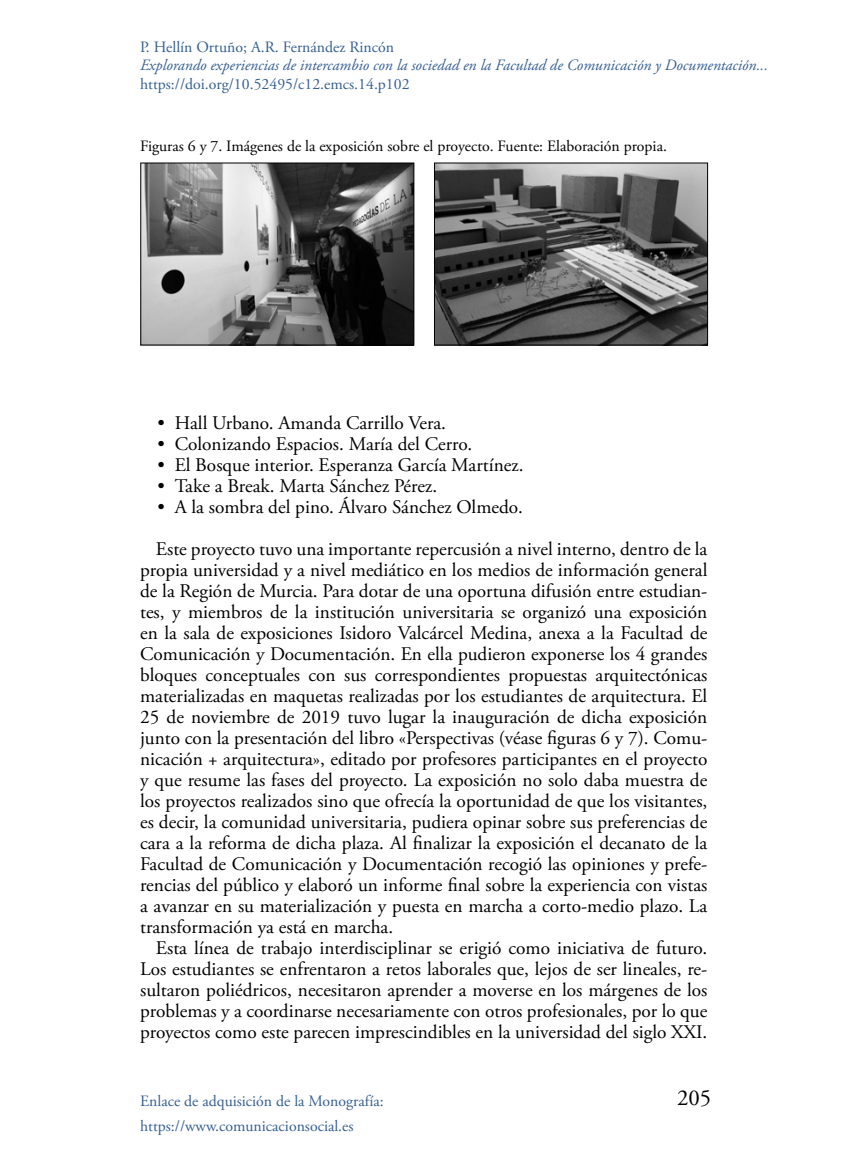
<style>
.page{position:relative;width:844px;height:1166px;background:#fff}
.page>*{position:absolute;margin:0;border:0;box-sizing:border-box;transform-origin:0 0}
.t1{font:22.75px "Adobe Garamond Pro";color:#000}
.p_postgrafico{font:19.25px/21px "Adobe Garamond Pro";color:#000;text-align:justify}
.body{font:19.25px/21px "Adobe Garamond Pro";color:#000;text-align:justify}
.Lista_puntos{font:19.25px "Adobe Garamond Pro";color:#000}
.t2{font:15.75px/25.2px "Adobe Garamond Pro";color:#365f91}
.t3{font:italic 15.75px "Adobe Garamond Pro";color:#365f91}
.Pie_Ilustracion{font:15.75px "Adobe Garamond Pro";color:#000}
</style>
<div class="page">
<img style="left:142px;top:165px;width:270px;height:178px">
<div style="left:140px;top:163px;width:274px;height:182px;border:1px solid #000"></div>
<img style="left:436px;top:165px;width:269px;height:178px">
<div style="left:434px;top:163px;width:273px;height:182px;border:1px solid #000"></div>
<p class="t2" style="left:140px;top:35px;width:255px">P. Hellín Ortuño; A.R. Fernández Rincón</p>
<p class="t3" style="left:140px;top:56px;width:629px">Explorando experiencias de intercambio con la sociedad en la Facultad de Comunicación y Documentación...</p>
<p class="t2" style="left:140px;top:72px;width:271px">https://doi.org/10.52495/c12.emcs.14.p102</p>
<p class="Pie_Ilustracion" style="left:140px;top:137px;width:528px">Figuras 6 y 7. Imágenes de la exposición sobre el proyecto. Fuente: Elaboración propia.</p>
<p class="Lista_puntos" style="left:158px;top:411px;width:290px">• Hall Urbano. Amanda Carrillo Vera.</p>
<p class="Lista_puntos" style="left:158px;top:432px;width:316px">• Colonizando Espacios. María del Cerro.</p>
<p class="Lista_puntos" style="left:158px;top:453px;width:367px">• El Bosque interior. Esperanza García Martínez.</p>
<p class="Lista_puntos" style="left:158px;top:474px;width:281px">• Take a Break. Marta Sánchez Pérez.</p>
<p class="Lista_puntos" style="left:158px;top:495px;width:366px">• A la sombra del pino. Álvaro Sánchez Olmedo.</p>
<p class="p_postgrafico" style="left:140px;top:539px;width:569px;text-indent:16px">Este proyecto tuvo una importante repercusión a nivel interno, dentro de la propia universidad y a nivel mediático en los medios de información general de la Región de Murcia. Para dotar de una oportuna difusión entre estudian&shy;tes, y miembros de la institución universitaria se organizó una exposición en la sala de exposiciones Isidoro Valcárcel Medina, anexa a la Facultad de Comunicación y Documentación. En ella pudieron exponerse los 4 grandes bloques conceptuales con sus correspondientes propuestas arquitectónicas materializadas en maquetas realizadas por los estudiantes de arquitectura. El 25 de noviembre de 2019 tuvo lugar la inauguración de dicha exposición junto con la presentación del libro «Perspectivas (véase figuras 6 y 7). Comu&shy;nicación + arquitectura», editado por profesores participantes en el proyecto y que resume las fases del proyecto. La exposición no solo daba muestra de los proyectos realizados sino que ofrecía la oportunidad de que los visitantes, es decir, la comunidad universitaria, pudiera opinar sobre sus preferencias de cara a la reforma de dicha plaza. Al finalizar la exposición el decanato de la Facultad de Comunicación y Documentación recogió las opiniones y prefe&shy;rencias del público y elaboró un informe final sobre la experiencia con vistas a avanzar en su materialización y puesta en marcha a corto-medio plazo. La transformación ya está en marcha.</p>
<p class="body" style="left:140px;top:938px;width:568px;text-indent:16px">Esta línea de trabajo interdisciplinar se erigió como iniciativa de futuro.<br>Los estudiantes se enfrentaron a retos laborales que, lejos de ser lineales, re&shy;sultaron poliédricos, necesitaron aprender a moverse en los márgenes de los problemas y a coordinarse necesariamente con otros profesionales, por lo que proyectos como este parecen imprescindibles en la universidad del siglo XXI.</p>
<p class="t2" style="left:140px;top:1089px;width:245px">Enlace de adquisición de la Monografía: https://www.comunicacionsocial.es</p>
<p class="t1" style="left:677px;top:1084px;width:36px">205</p>
</div>
